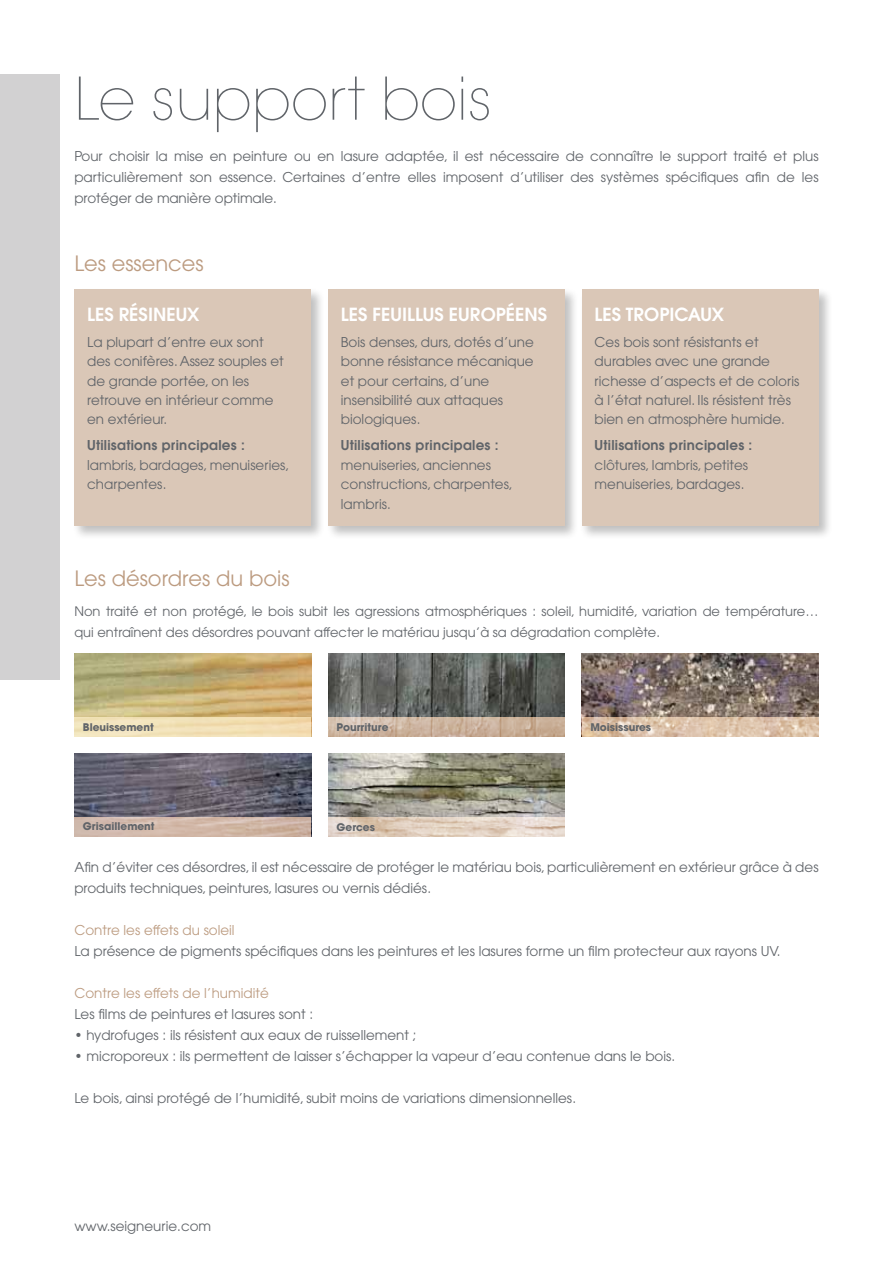
<style>
.page{position:relative;width:893px;height:1263px;background:#fff}
.page>*{position:absolute;margin:0;border:0;box-sizing:border-box;transform-origin:0 0}
.t1{font:200 58.35px "Avant Garde";letter-spacing:-.005em;color:#606469}
.t2{font:21px "Avant Garde";color:#bc9b80}
.t3{font:600 18px "Avant Garde";color:#fff}
.t4{font:13.5px/19.5px "Avant Garde";color:#606469}
.t5{font:600 13.5px "Avant Garde";letter-spacing:.02em;color:#606469}
.t6{font:13.5px "Avant Garde";letter-spacing:-.02em;color:#bc9b80}
.t7{font:13.05px/21px "Avant Garde";color:#606469}
.t8{font:700 10.5px "Avant Garde";color:#606469}
</style>
<div class="page">
<div style="left:72px;top:287px;width:253px;height:253px;background:#000;opacity:.25"></div>
<div style="left:74px;top:289px;width:237px;height:237px;background:#dac7b7"></div>
<div style="left:326px;top:287px;width:253px;height:253px;background:#000;opacity:.25"></div>
<div style="left:328px;top:289px;width:237px;height:237px;background:#dac7b7"></div>
<div style="left:580px;top:287px;width:253px;height:253px;background:#000;opacity:.25"></div>
<div style="left:582px;top:289px;width:237px;height:237px;background:#dac7b7"></div>
<img style="left:74px;top:653px;width:237px;height:64px">
<div style="left:74px;top:717px;width:237px;height:19px;background:linear-gradient(to right,#f1e6bf,#f2daad)"></div>
<img style="left:74px;top:753px;width:237px;height:64px">
<svg style="left:74px;top:817px;width:237px;height:19px;background:#d1b7a9"></svg>
<img style="left:328px;top:653px;width:237px;height:64px">
<svg style="left:328px;top:717px;width:237px;height:19px;background:#ccb49f"></svg>
<img style="left:328px;top:753px;width:237px;height:64px">
<svg style="left:328px;top:817px;width:237px;height:19px;background:#e2d1c2"></svg>
<img style="left:582px;top:653px;width:237px;height:64px">
<svg style="left:582px;top:717px;width:237px;height:19px;background:#ddc3ab"></svg>
<div style="left:0;top:74px;width:60px;height:606px;background:#d2d1d2"></div>
<h1 class="t1" style="left:74px;top:64px;width:419px">Le support bois</h1>
<p class="t4" style="left:74px;top:146px;width:746px;line-height:21px;text-align:justify">Pour choisir la mise en peinture ou en lasure adaptée, il est nécessaire de connaître le support traité et plus particulièrement son essence. Certaines d’entre elles imposent d’utiliser des systèmes spécifiques afin de les protéger de manière optimale.</p>
<h2 class="t2" style="left:74px;top:251px;width:131px">Les essences</h2>
<h3 class="t3" style="left:87px;top:302px;width:114px">Les résineux</h3>
<p class="t4" style="left:87px;top:332px;width:198px">La plupart d’entre eux sont des conifères. Assez souples et de grande portée, on les retrouve en intérieur comme en extérieur.</p>
<p class="t5" style="left:87px;top:437px;width:159px">Utilisations principales :</p>
<p class="t4" style="left:87px;top:455px;width:204px">lambris, bardages, menuiseries, charpentes.</p>
<h3 class="t3" style="left:341px;top:302px;width:208px">Les feuillus européens</h3>
<p class="t4" style="left:341px;top:332px;width:194px">Bois denses, durs, dotés d’une bonne résistance mécanique et pour certains, d’une insensibilité aux attaques biologiques.</p>
<p class="t5" style="left:341px;top:437px;width:159px">Utilisations principales :</p>
<p class="t4" style="left:341px;top:455px;width:174px">menuiseries, anciennes constructions, charpentes, lambris.</p>
<h3 class="t3" style="left:595px;top:302px;width:131px">Les tropicaux</h3>
<p class="t4" style="left:595px;top:332px;width:206px">Ces bois sont résistants et durables avec une grande richesse d’aspects et de coloris à l’état naturel. Ils résistent très bien en atmosphère humide.</p>
<p class="t5" style="left:595px;top:437px;width:159px">Utilisations principales :</p>
<p class="t4" style="left:595px;top:455px;width:155px">clôtures, lambris, petites menuiseries, bardages.</p>
<h2 class="t2" style="left:74px;top:566px;width:217px">Les désordres du bois</h2>
<p class="t7" style="left:74px;top:600px;width:746px">Non traité et non protégé, le bois subit les agressions atmosphériques : soleil, humidité, variation de température… qui entraînent des désordres pouvant affecter le matériau jusqu’à sa dégradation complète.</p>
<p class="t8" style="left:83px;top:720px;width:72px">Bleuissement</p>
<p class="t8" style="left:83px;top:820px;width:73px">Grisaillement</p>
<p class="t8" style="left:337px;top:720px;width:53px">Pourriture</p>
<p class="t8" style="left:337px;top:820px;width:40px">Gerces</p>
<p class="t8" style="left:590px;top:720px;width:62px">Moisissures</p>
<p class="t4" style="left:74px;top:856px;width:746px;line-height:21px">Afin d’éviter ces désordres, il est nécessaire de protéger le matériau bois, particulièrement en extérieur grâce à des produits techniques, peintures, lasures ou vernis dédiés.</p>
<p class="t6" style="left:74px;top:922px;width:162px">Contre les effets du soleil</p>
<p class="t4" style="left:74px;top:941px;width:708px">La présence de pigments spécifiques dans les peintures et les lasures forme un film protecteur aux rayons UV.</p>
<p class="t6" style="left:74px;top:985px;width:196px">Contre les effets de l’humidité</p>
<p class="t4" style="left:74px;top:1004px;width:240px">Les films de peintures et lasures sont :</p>
<p class="t4" style="left:74px;top:1025px;width:344px">• hydrofuges : ils résistent aux eaux de ruissellement ;</p>
<p class="t4" style="left:74px;top:1046px;width:602px">• microporeux : ils permettent de laisser s’échapper la vapeur d’eau contenue dans le bois.</p>
<p class="t4" style="left:74px;top:1088px;width:503px">Le bois, ainsi protégé de l’humidité, subit moins de variations dimensionnelles.</p>
<p class="t4" style="left:74px;top:1216px;width:138px">www.seigneurie.com</p>
</div>
